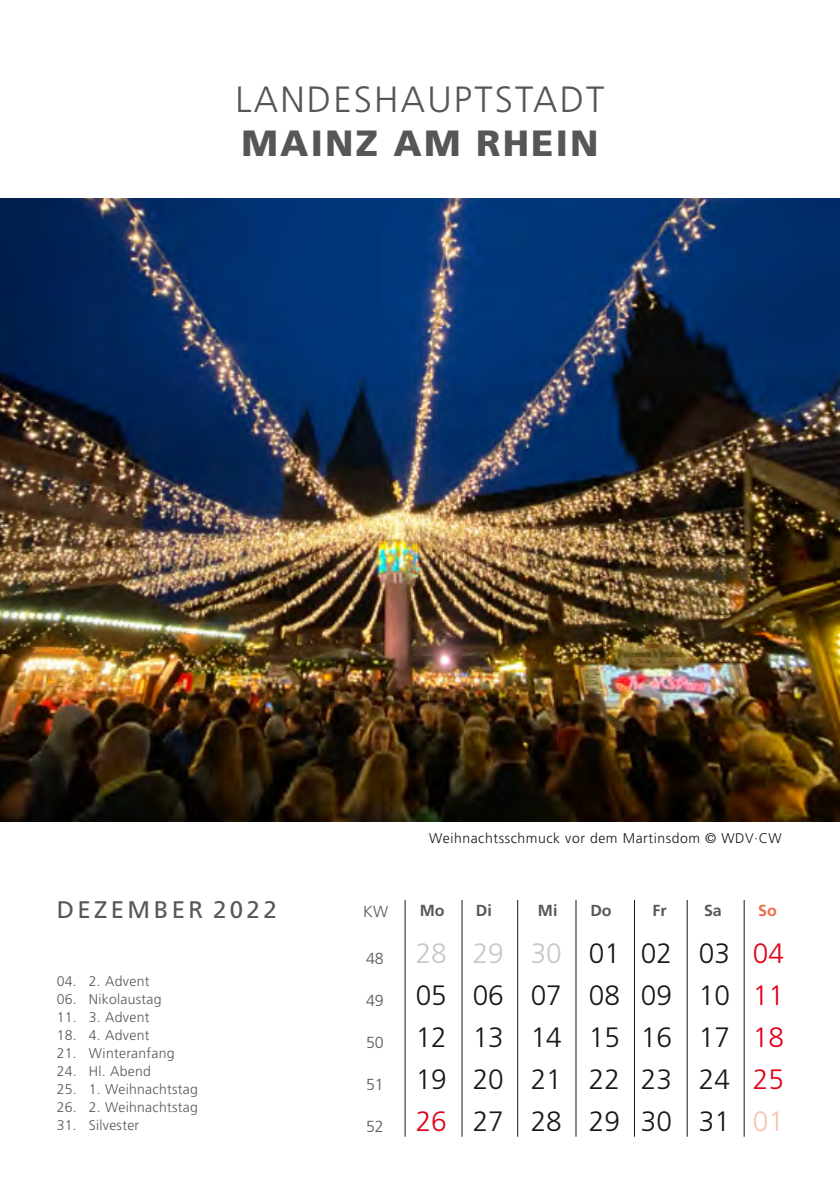
<style>
.page{position:relative;width:840px;height:1191px;background:#fff}
.page>*{position:absolute;margin:0;border:0;box-sizing:border-box;transform-origin:0 0}
.t1{font:300 36.4px "Frutiger";letter-spacing:.06em;color:#555658}
.t2{font:900 36.4px "Frutiger";letter-spacing:.06em;color:#555658}
.t3{font:300 28px/42px "Frutiger";color:#1a171c;text-align:justify}
.t4{font:24px "Frutiger";letter-spacing:.14em;color:#58585a}
.t5{font:300 16px "Frutiger";color:#58585a}
.t6{font:700 16px "Frutiger";color:#58585a}
.t7{font:700 16px "Frutiger";color:#eb6d4c}
.t8{font:300 14px "Frutiger";letter-spacing:.02em;color:#58585a}
.t9{font:300 14px "Frutiger";letter-spacing:.04em;color:#1a171c}
.s1{color:#c6c7c8}
.s2{color:#e2001a}
.s3{color:#f8c5ae}
</style>
<div class="page">
<hr style="left:743px;top:900px;width:1px;height:236px;background:#1a171c">
<hr style="left:686px;top:900px;width:1px;height:236px;background:#1a171c">
<hr style="left:633px;top:900px;width:1px;height:236px;background:#1a171c">
<hr style="left:575px;top:900px;width:1px;height:236px;background:#1a171c">
<hr style="left:517px;top:900px;width:1px;height:236px;background:#1a171c">
<hr style="left:461px;top:900px;width:1px;height:236px;background:#1a171c">
<hr style="left:404px;top:900px;width:1px;height:236px;background:#1a171c">
<img style="left:0;top:198px;width:839px;height:623px">
<h1 class="t1" style="left:235px;top:79px;width:370px">LANDESHAUPTSTADT</h1>
<h1 class="t2" style="left:241px;top:121px;width:358px">MAINZ AM RHEIN</h1>
<h3 class="t4" style="left:57px;top:895px;width:221px">DEZEMBER 2022</h3>
<p class="t8" style="left:57px;top:973px;width:94px">04. 2. Advent</p>
<p class="t8" style="left:57px;top:991px;width:106px">06. Nikolaustag</p>
<p class="t8" style="left:57px;top:1009px;width:94px">11. 3. Advent</p>
<p class="t8" style="left:57px;top:1027px;width:94px">18. 4. Advent</p>
<p class="t8" style="left:57px;top:1045px;width:119px">21. Winteranfang</p>
<p class="t8" style="left:57px;top:1063px;width:96px">24. Hl. Abend</p>
<p class="t8" style="left:57px;top:1081px;width:142px">25. 1. Weihnachtstag</p>
<p class="t8" style="left:57px;top:1099px;width:142px">26. 2. Weihnachtstag</p>
<p class="t8" style="left:57px;top:1117px;width:84px">31. Silvester</p>
<p class="t9" style="left:429px;top:830px;width:354px">Weihnachtsschmuck vor dem Martinsdom © WDV·CW</p>
<p class="t5" style="left:363px;top:902px;width:26px">KW</p>
<p class="t6" style="left:419px;top:901px;width:26px">Mo</p>
<p class="t6" style="left:475px;top:901px;width:17px">Di</p>
<p class="t6" style="left:537px;top:901px;width:21px">Mi</p>
<p class="t6" style="left:590px;top:901px;width:23px">Do</p>
<p class="t6" style="left:652px;top:901px;width:16px">Fr</p>
<p class="t6" style="left:703px;top:901px;width:19px">Sa</p>
<p class="t7" style="left:757px;top:901px;width:20px">So</p>
<p class="t5" style="left:366px;top:949px;width:19px">48</p>
<p class="t5" style="left:366px;top:991px;width:19px">49</p>
<p class="t5" style="left:366px;top:1033px;width:19px">50</p>
<p class="t5" style="left:366px;top:1075px;width:19px">51</p>
<p class="t5" style="left:366px;top:1117px;width:19px">52</p>
<h2 class="t3" style="left:415px;top:932px;width:370px"><span class="s1">28 29 30</span> 01 02 03 <span class="s2">04<br></span>05 06 07 08 09 10 <span class="s2">11<br></span>12 13 14 15 16 17 <span class="s2">18<br></span>19 20 21 22 23 24 <span class="s2">25<br>26</span> 27 28 29 30 31 <span class="s3">01</span></h2>
</div>
